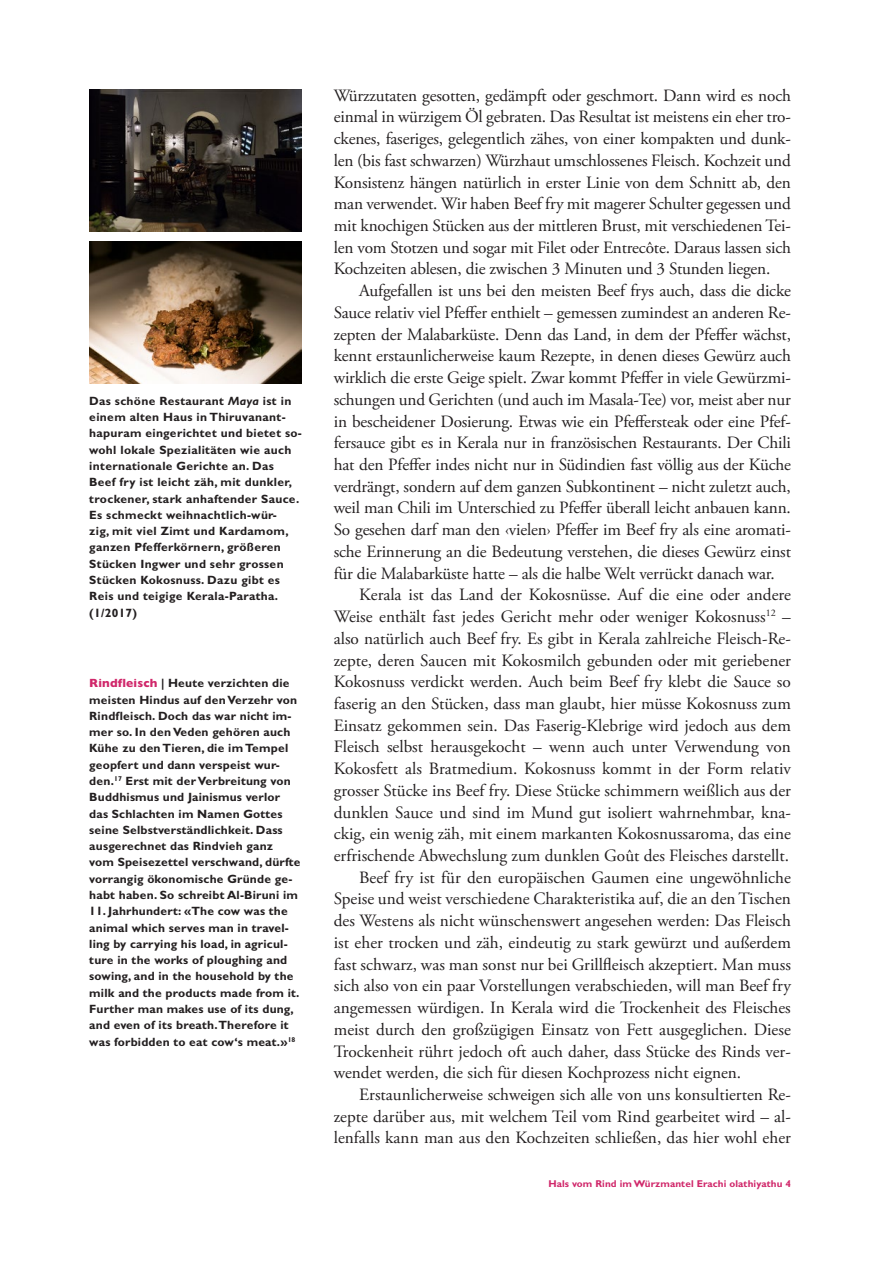
<style>
.page{position:relative;width:893px;height:1263px;background:#fff}
.page>*{position:absolute;margin:0;border:0;box-sizing:border-box;transform-origin:0 0}
.Lauftext_mit_Einzug{font:17.25px/21.8px "Adobe Garamond Pro";color:#231f20;text-align:justify}
.Marginaltext{font:700 12px/16.4px "Gill Sans MT Pro";letter-spacing:.015em;color:#231f20}
.Bildlegende{font:700 12px/16.4px "Gill Sans MT Pro";letter-spacing:.025em;color:#231f20}
.t1{font:700 9.9px "Gill Sans MT Pro";letter-spacing:.01em;color:#d0276a}
.s1{font-style:italic}
.s2{font-weight:800;color:#d0276a}
</style>
<div class="page">
<img style="left:89px;top:89px;width:213px;height:142px">
<img style="left:89px;top:241px;width:213px;height:142px">
<p class="Bildlegende" style="left:89px;top:392px;width:214px">Das schöne Restaurant <span class="s1">Maya</span> ist in einem alten Haus in Thiruvanant&shy;hapuram eingerichtet und bietet so&shy;wohl lokale Spezialitäten wie auch internationale Gerichte an. Das<br>Beef fry ist leicht zäh, mit dunkler, trockener, stark anhaftender Sauce.<br>Es schmeckt weihnachtlich-wür-<br>zig, mit viel Zimt und Kardamom, ganzen Pfefferkörnern, größeren<br>Stücken Ingwer und sehr grossen<br>Stücken Kokosnuss. Dazu gibt es<br>Reis und teigige Kerala-Paratha. (1/2017)</p>
<p class="Marginaltext" style="left:89px;top:675px;width:213px"><span class="s2">Rindfleisch</span> | Heute verzichten die meisten Hindus auf den Verzehr von Rindfleisch. Doch das war nicht im&shy;mer so. In den Veden gehören auch Kühe zu den Tieren, die im Tempel geopfert und dann verspeist wur&shy;den.<sup>17</sup> Erst mit der Verbreitung von Buddhismus und Jainismus verlor das Schlachten im Namen Gottes seine Selbstverständlichkeit. Dass ausgerechnet das Rindvieh ganz vom Speisezettel verschwand, dürfte vorrangig ökonomische Gründe ge&shy;habt haben. So schreibt Al-Biruni im</p>
<p class="Marginaltext" style="left:89px;top:903px;width:212px">11. Jahrhundert: «The cow was the animal which serves man in travel&shy;ling by carrying his load, in agricul&shy;ture in the works of ploughing and sowing, and in the household by the milk and the products made from it.<br>Further man makes use of its dung, and even of its breath. Therefore it was forbidden to eat cow‘s meat.»<sup>18</sup></p>
<p class="Lauftext_mit_Einzug" style="left:334px;top:85px;width:459px">Würzzutaten gesotten, gedämpft oder geschmort. Dann wird es noch einmal in würzigem Öl gebraten. Das Resultat ist meistens ein eher tro&shy;ckenes, faseriges, gelegentlich zähes, von einer kompakten und dunk&shy;len (bis fast schwarzen) Würzhaut umschlossenes Fleisch. Kochzeit und Konsistenz hängen natürlich in erster Linie von dem Schnitt ab, den man verwendet. Wir haben Beef fry mit magerer Schulter gegessen und mit knochigen Stücken aus der mittleren Brust, mit verschiedenen Tei&shy;len vom Stotzen und sogar mit Filet oder Entrecôte. Daraus lassen sich Kochzeiten ablesen, die zwischen 3 Minuten und 3 Stunden liegen.</p>
<p class="Lauftext_mit_Einzug" style="left:334px;top:280px;width:459px;text-indent:26px">Aufgefallen ist uns bei den meisten Beef frys auch, dass die dicke Sauce relativ viel Pfeffer enthielt – gemessen zumindest an anderen Re&shy;zepten der Malabarküste. Denn das Land, in dem der Pfeffer wächst, kennt erstaunlicherweise kaum Rezepte, in denen dieses Gewürz auch wirklich die erste Geige spielt. Zwar kommt Pfeffer in viele Gewürzmi&shy;schungen und Gerichten (und auch im Masala-Tee) vor, meist aber nur in bescheidener Dosierung. Etwas wie ein Pfeffersteak oder eine Pfef&shy;fersauce gibt es in Kerala nur in französischen Restaurants. Der Chili hat den Pfeffer indes nicht nur in Südindien fast völlig aus der Küche verdrängt, sondern auf dem ganzen Subkontinent – nicht zuletzt auch, weil man Chili im Unterschied zu Pfeffer überall leicht anbauen kann.<br>So gesehen darf man den ‹vielen› Pfeffer im Beef fry als eine aromati&shy;sche Erinnerung an die Bedeutung verstehen, die dieses Gewürz einst für die Malabarküste hatte – als die halbe Welt verrückt danach war.</p>
<p class="Lauftext_mit_Einzug" style="left:334px;top:585px;width:459px;text-indent:26px">Kerala ist das Land der Kokosnüsse. Auf die eine oder andere Weise enthält fast jedes Gericht mehr oder weniger Kokosnuss<sup>12</sup> – also natürlich auch Beef fry. Es gibt in Kerala zahlreiche Fleisch-Re&shy;zepte, deren Saucen mit Kokosmilch gebunden oder mit geriebener Kokosnuss verdickt werden. Auch beim Beef fry klebt die Sauce so faserig an den Stücken, dass man glaubt, hier müsse Kokosnuss zum Einsatz gekommen sein. Das Faserig-Klebrige wird jedoch aus dem Fleisch selbst herausgekocht – wenn auch unter Verwendung von Kokosfett als Bratmedium. Kokosnuss kommt in der Form relativ grosser Stücke ins Beef fry. Diese Stücke schimmern weißlich aus der dunklen Sauce und sind im Mund gut isoliert wahrnehmbar, kna&shy;ckig, ein wenig zäh, mit einem markanten Kokosnussaroma, das eine erfrischende Abwechslung zum dunklen Goût des Fleisches darstellt.</p>
<p class="Lauftext_mit_Einzug" style="left:334px;top:867px;width:459px;text-indent:26px">Beef fry ist für den europäischen Gaumen eine ungewöhnliche Speise und weist verschiedene Charakteristika auf, die an den Tischen des Westens als nicht wünschenswert angesehen werden: Das Fleisch ist eher trocken und zäh, eindeutig zu stark gewürzt und außerdem fast schwarz, was man sonst nur bei Grillfleisch akzeptiert. Man muss sich also von ein paar Vorstellungen verabschieden, will man Beef fry angemessen würdigen. In Kerala wird die Trockenheit des Fleisches meist durch den großzügigen Einsatz von Fett ausgeglichen. Diese Trockenheit rührt jedoch oft auch daher, dass Stücke des Rinds ver&shy;wendet werden, die sich für diesen Kochprozess nicht eignen.</p>
<p class="Lauftext_mit_Einzug" style="left:334px;top:1084px;width:459px;text-indent:26px">Erstaunlicherweise schweigen sich alle von uns konsultierten Re&shy;zepte darüber aus, mit welchem Teil vom Rind gearbeitet wird – al&shy;lenfalls kann man aus den Kochzeiten schließen, das hier wohl eher</p>
<p class="t1" style="left:548px;top:1177px;width:244px">Hals vom Rind im Würzmantel Erachi olathiyathu 4</p>
</div>
